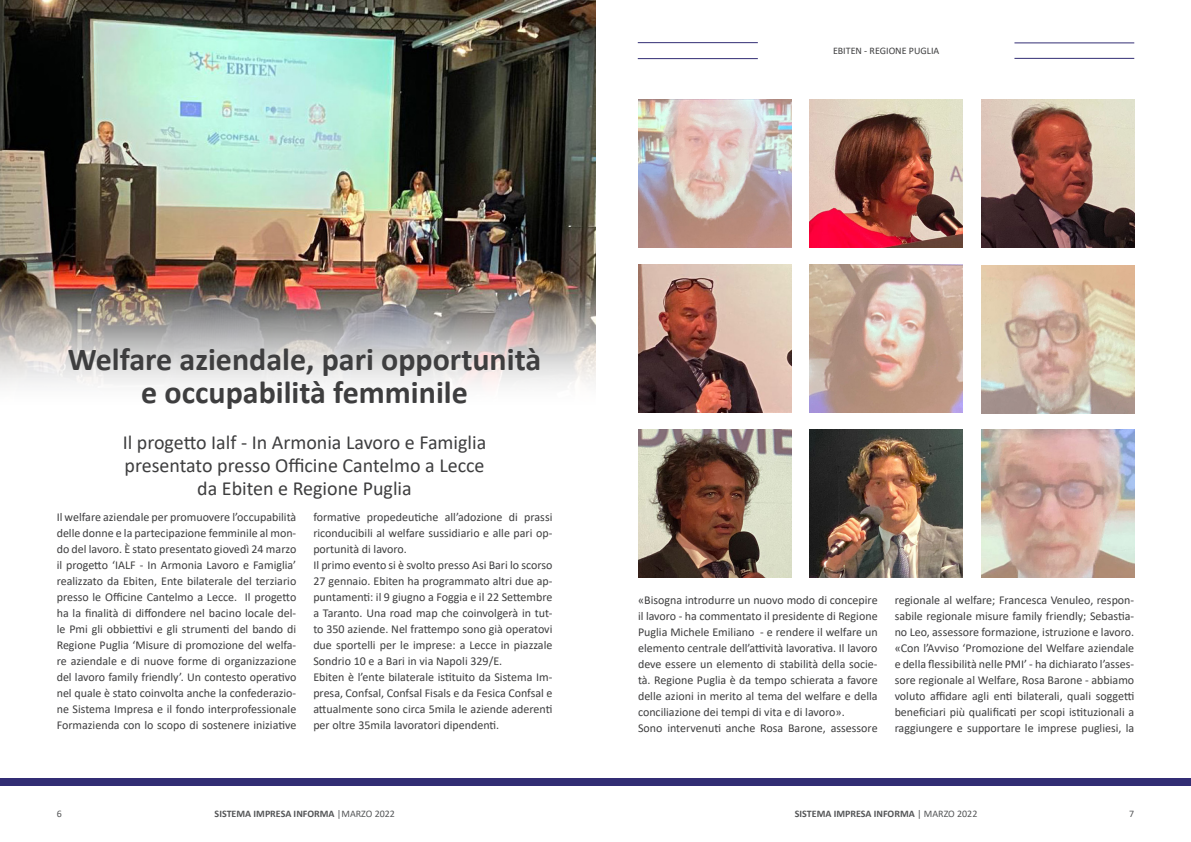
<style>
.page{position:relative;width:1191px;height:842px;background:#fff}
.page>*{position:absolute;margin:0;border:0;box-sizing:border-box;transform-origin:0 0}
.titolo{font:700 32px/33px "Calibri";color:#3e3e3f;text-align:center}
.sottotitolo{font:20px/23px "Calibri";color:#3e3e3f;text-align:center}
.testo{font:12px/16px "Calibri";color:#3e3e3f;text-align:justify}
.data{font:700 10px "Calibri";color:#545557}
.t1{font:10px "Calibri";color:#3e3e3f}
.t2{font:10px "Calibri";color:#545557}
.s1{font-weight:400}
</style>
<div class="page">
<div style="left:0;top:778px;width:595px;height:7px;background:#322d74"></div>
<div style="left:595px;top:778px;width:596px;height:7px;background:#322d74"></div>
<hr style="left:638px;top:58px;width:120px;height:1px;background:#322d74">
<hr style="left:638px;top:42px;width:120px;height:1px;background:#322d74">
<hr style="left:1014px;top:58px;width:120px;height:1px;background:#322d74">
<hr style="left:1014px;top:43px;width:120px;height:1px;background:#322d74">
<img style="left:0;top:0;width:595px;height:385px">
<img style="left:638px;top:264px;width:153px;height:148px">
<img style="left:809px;top:264px;width:153px;height:148px">
<img style="left:981px;top:266px;width:153px;height:148px">
<img style="left:638px;top:99px;width:153px;height:148px">
<img style="left:638px;top:429px;width:153px;height:149px">
<img style="left:809px;top:99px;width:153px;height:148px">
<img style="left:981px;top:99px;width:153px;height:148px">
<img style="left:809px;top:429px;width:153px;height:149px">
<img style="left:981px;top:429px;width:153px;height:149px">
<p class="t1" style="left:833px;top:44px;width:108px">EBITEN - REGIONE PUGLIA</p>
<p class="titolo" style="left:68px;top:343px;width:475px">Welfare aziendale, pari opportunità e occupabilità femminile</p>
<p class="sottotitolo" style="left:123px;top:430px;width:365px">Il progetto Ialf - In Armonia Lavoro e Famiglia presentato presso Officine Cantelmo a Lecce da Ebiten e Regione Puglia</p>
<p class="testo" style="left:57px;top:509px;width:241px">Il welfare aziendale per promuovere l’occupabilità delle donne e la partecipazione femminile al mon&shy;do del lavoro. È stato presentato giovedì 24 marzo il progetto ‘IALF - In Armonia Lavoro e Famiglia’ realizzato da Ebiten, Ente bilaterale del terziario presso le Officine Cantelmo a Lecce. Il progetto ha la finalità di diffondere nel bacino locale del&shy;le Pmi gli obbiettivi e gli strumenti del bando di Regione Puglia ‘Misure di promozione del welfa&shy;re aziendale e di nuove forme di organizzazione del lavoro family friendly’. Un contesto operativo nel quale è stato coinvolta anche la confederazio&shy;ne Sistema Impresa e il fondo interprofessionale Formazienda con lo scopo di sostenere iniziative</p>
<p class="testo" style="left:313px;top:509px;width:241px">formative propedeutiche all’adozione di prassi riconducibili al welfare sussidiario e alle pari op&shy;portunità di lavoro.</p>
<p class="testo" style="left:313px;top:557px;width:241px">Il primo evento si è svolto presso Asi Bari lo scorso 27 gennaio. Ebiten ha programmato altri due ap&shy;puntamenti: il 9 giugno a Foggia e il 22 Settembre a Taranto. Una road map che coinvolgerà in tut&shy;to 350 aziende. Nel frattempo sono già operatovi due sportelli per le imprese: a Lecce in piazzale Sondrio 10 e a Bari in via Napoli 329/E.</p>
<p class="testo" style="left:313px;top:669px;width:241px">Ebiten è l’ente bilaterale istituito da Sistema Im&shy;presa, Confsal, Confsal Fisals e da Fesica Confsal e attualmente sono circa 5mila le aziende aderenti per oltre 35mila lavoratori dipendenti.</p>
<p class="testo" style="left:638px;top:591px;width:241px">«Bisogna introdurre un nuovo modo di concepire il lavoro - ha commentato il presidente di Regione Puglia Michele Emiliano - e rendere il welfare un elemento centrale dell’attività lavorativa. Il lavoro deve essere un elemento di stabilità della socie&shy;tà. Regione Puglia è da tempo schierata a favore delle azioni in merito al tema del welfare e della conciliazione dei tempi di vita e di lavoro».</p>
<p class="testo" style="left:638px;top:719px;width:241px">Sono intervenuti anche Rosa Barone, assessore</p>
<p class="testo" style="left:894px;top:591px;width:241px">regionale al welfare; Francesca Venuleo, respon&shy;sabile regionale misure family friendly; Sebastia&shy;no Leo, assessore formazione, istruzione e lavoro.</p>
<p class="testo" style="left:894px;top:639px;width:241px">«Con l’Avviso ‘Promozione del Welfare aziendale e della flessibilità nelle PMI’ - ha dichiarato l’asses&shy;sore regionale al Welfare, Rosa Barone - abbiamo voluto affidare agli enti bilaterali, quali soggetti beneficiari più qualificati per scopi istituzionali a raggiungere e supportare le imprese pugliesi, la</p>
<p class="data" style="left:215px;top:807px;width:182px">SISTEMA IMPRESA INFORMA <span class="s1">|MARZO 2022</span></p>
<p class="data" style="left:795px;top:807px;width:184px">SISTEMA IMPRESA INFORMA <span class="s1">| MARZO 2022</span></p>
<p class="t2" style="left:57px;top:807px;width:7px">6</p>
<p class="t2" style="left:1129px;top:807px;width:7px">7</p>
</div>
